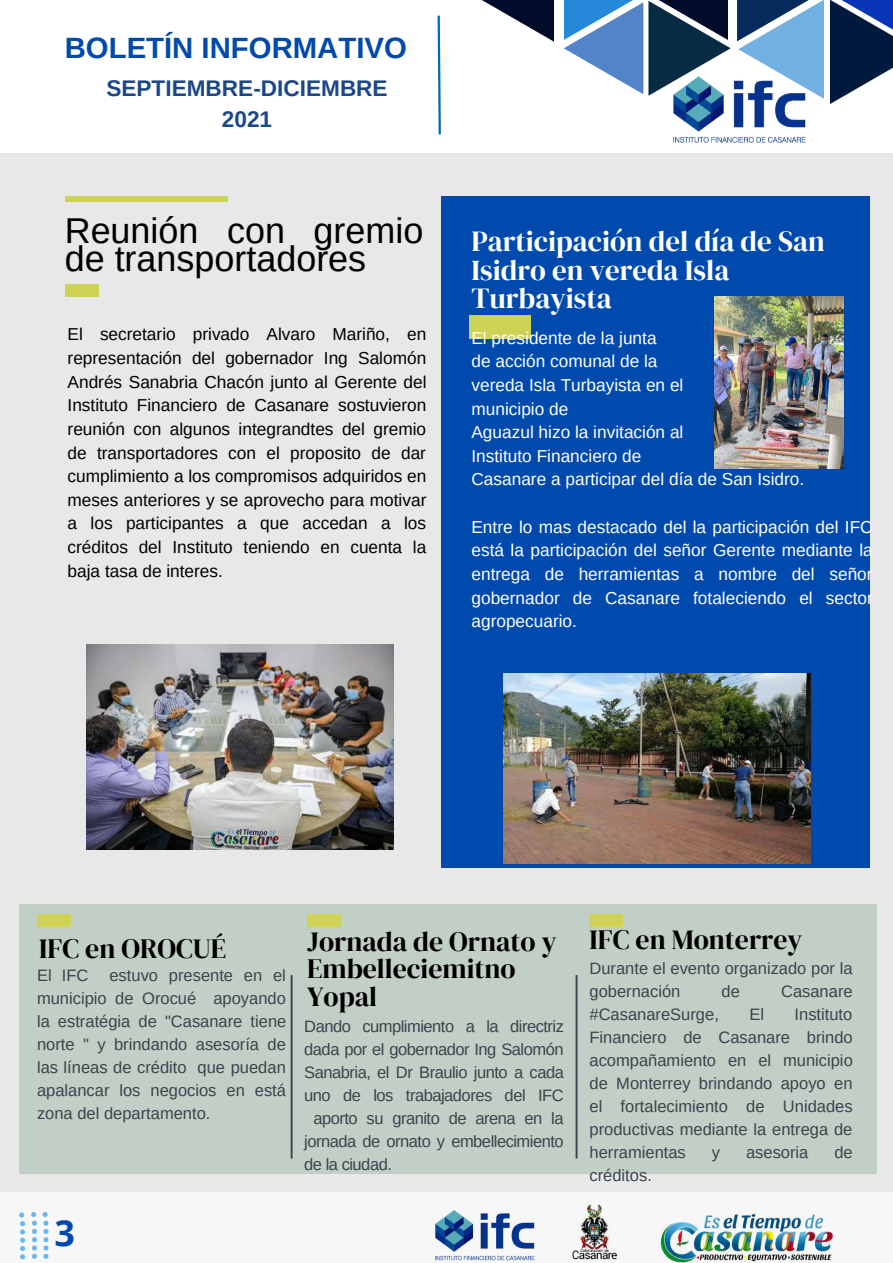
<style>
.page{position:relative;width:893px;height:1263px;background:#e8e8e8}
.page>*{position:absolute;margin:0;border:0;box-sizing:border-box;transform-origin:0 0}
.t1{font:35.92px/28.7px "Arimo";color:#000}
.t2{font:700 35.92px "Open Sans";color:#004aad}
.t3{font:700 29.33px "Arimo";color:#004aad}
.t4{font:28.88px/28.7px "DM Serif Display";color:#fff}
.t5{font:27.75px/27.6px "DM Serif Display";color:#000}
.t6{font:700 22.58px/31px "Arimo";color:#1a4789;text-align:center}
.t7{font:17.25px/23.6px "Arimo";color:#000;text-align:justify}
.t8{font:17.25px/23.6px "Arimo";color:#fff}
.t9{font:16.5px/23.1px "Arimo";color:#39434c;text-align:justify}
.t10{font:16.5px "Arimo";letter-spacing:-.03em;color:#39434c}
</style>
<div class="page">
<div style="left:19px;top:905px;width:857px;height:269px;background:#c2cfc6"></div>
<div style="left:441px;top:196px;width:428px;height:672px;background:#004aad"></div>
<div style="left:0;top:0;width:893px;height:153px;background:#fff"></div>
<svg style="left:437px;top:42px;width:4px;height:93px"></svg>
<div style="left:589px;top:914px;width:34px;height:13px;background:#ced355"></div>
<hr style="left:575px;top:975px;width:2px;height:183px;background:#39434c">
<div style="left:307px;top:914px;width:33px;height:13px;background:#ced355"></div>
<hr style="left:290px;top:975px;width:3px;height:183px;background:#39434c">
<div style="left:37px;top:914px;width:33px;height:13px;background:#ced355"></div>
<div style="left:65px;top:196px;width:162px;height:6px;background:#ced355"></div>
<div style="left:65px;top:284px;width:33px;height:13px;background:#ced355"></div>
<div style="left:0;top:1192px;width:893px;height:71px;background:#f7f7f7"></div>
<img style="left:563px;top:1200px;width:62px;height:62px">
<img style="left:639px;top:1208px;width:199px;height:55px">
<svg style="left:18px;top:1211px;width:32px;height:49px"></svg>
<img style="left:423px;top:1203px;width:122px;height:60px">
<svg style="left:564px;top:40px;width:166px;height:56px"></svg>
<svg style="left:564px;top:0;width:164px;height:40px"></svg>
<svg style="left:738px;top:0;width:86px;height:99px"></svg>
<svg style="left:830px;top:72px;width:56px;height:32px"></svg>
<svg style="left:814px;top:0;width:79px;height:72px;background:#34507d"></svg>
<svg style="left:437px;top:0;width:117px;height:42px"></svg>
<img style="left:657px;top:67px;width:163px;height:76px">
<img style="left:504px;top:674px;width:306px;height:189px">
<img style="left:86px;top:644px;width:308px;height:205px">
<div style="left:469px;top:316px;width:62px;height:23px;background:#ced355"></div>
<img style="left:714px;top:297px;width:129px;height:172px">
<h2 class="t3" style="left:65px;top:32px;width:344px">BOLETÍN INFORMATIVO</h2>
<h3 class="t6" style="left:106px;top:72px;width:283px">SEPTIEMBRE-DICIEMBRE<br>2021</h3>
<h1 class="t1" style="left:65px;top:216px;width:360px">Reunión con gremio de transportadores</h1>
<p class="t7" style="left:68px;top:323px;width:360px">El secretario privado Alvaro Mariño, en representación del gobernador Ing Salomón Andrés Sanabria Chacón junto al Gerente del Instituto Financiero de Casanare sostuvieron reunión con algunos integrandtes del gremio de transportadores con el proposito de dar cumplimiento a los compromisos adquiridos en meses anteriores y se aprovecho para motivar a los participantes a que accedan a los créditos del Instituto teniendo en cuenta la baja tasa de interes.</p>
<h3 class="t4" style="left:471px;top:226px;width:355px">Participación del día de San<br>Isidro en vereda Isla<br>Turbayista</h3>
<p class="t8" style="left:471px;top:326px;width:334px">El presidente de la junta<br>de acción comunal de la<br>vereda Isla Turbayista en el<br>municipio de<br>Aguazul hizo la invitación al<br>Instituto Financiero de<br>Casanare a participar del día de San Isidro.</p>
<p class="t8" style="left:471px;top:515px;width:403px;text-align:justify">Entre lo mas destacado del la participación del IFC está la participación del señor Gerente mediante la entrega de herramientas a nombre del señor gobernador de Casanare fotaleciendo el sector agropecuario.</p>
<h3 class="t5" style="left:39px;top:934px;width:189px">IFC en OROCUÉ</h3>
<p class="t9" style="left:37px;top:963px;width:251px;text-indent:72px">estuvo presente en el municipio de Orocué apoyando la estratégia de "Casanare tiene norte " y brindando asesoría de las líneas de crédito que puedan apalancar los negocios en está zona del departamento.</p>
<p class="t9" style="left:37px;top:963px;width:53px">El IFC</p>
<h3 class="t5" style="left:307px;top:927px;width:251px">Jornada de Ornato y<br>Embelleciemitno<br>Yopal</h3>
<p class="t10" style="left:304px;top:1017px;width:261px">Dando cumplimiento a la directriz</p>
<p class="t10" style="left:304px;top:1040px;width:261px">dada por el gobernador Ing Salomón</p>
<p class="t10" style="left:304px;top:1063px;width:261px">Sanabria, el Dr Braulio junto a cada</p>
<p class="t10" style="left:304px;top:1086px;width:261px">uno de los trabajadores del IFC</p>
<p class="t10" style="left:313px;top:1109px;width:252px">aporto su granito de arena en la</p>
<p class="t10" style="left:304px;top:1132px;width:261px">jornada de ornato y embellecimiento</p>
<p class="t10" style="left:304px;top:1155px;width:89px">de la ciudad.</p>
<h1 class="t2" style="left:54px;top:1208px;width:22px">3</h1>
<h3 class="t5" style="left:589px;top:925px;width:214px">IFC en Monterrey</h3>
<p class="t9" style="left:589px;top:956px;width:264px">Durante el evento organizado por la gobernación</p>
<p class="t9" style="left:721px;top:979px;width:20px">de</p>
<p class="t9" style="left:781px;top:979px;width:73px">Casanare</p>
<p class="t9" style="left:589px;top:1003px;width:131px">#CasanareSurge,</p>
<p class="t9" style="left:749px;top:1003px;width:16px">El</p>
<p class="t9" style="left:589px;top:1003px;width:265px;text-indent:205px">Instituto Financiero de Casanare brindo acompañamiento en el municipio de Monterrey brindando apoyo en el fortalecimiento de Unidades productivas mediante la entrega de herramientas</p>
<p class="t9" style="left:712px;top:1141px;width:10px">y</p>
<p class="t9" style="left:746px;top:1141px;width:64px">asesoria</p>
<p class="t9" style="left:834px;top:1141px;width:20px">de</p>
<p class="t9" style="left:589px;top:1164px;width:64px">créditos.</p>
</div>
